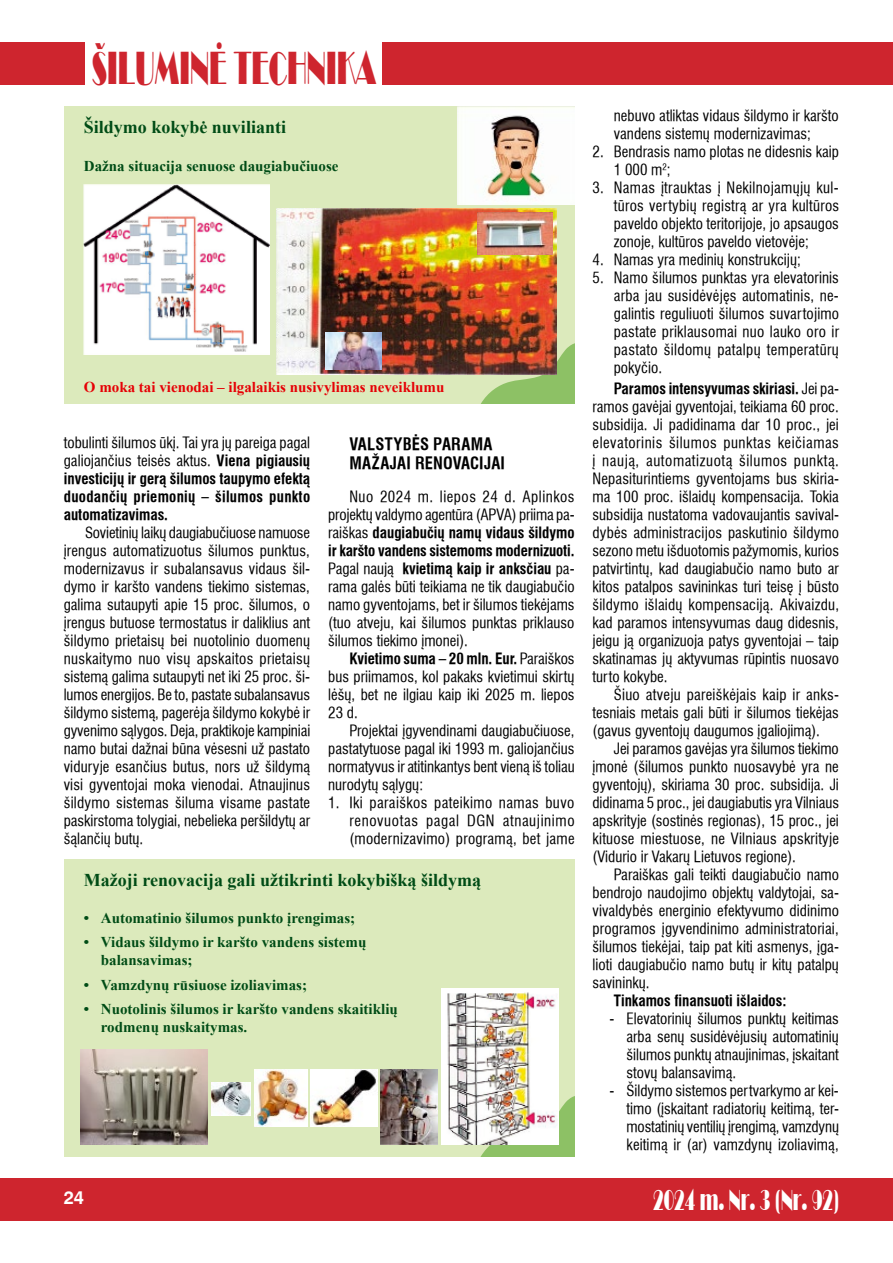
<style>
.page{position:relative;width:893px;height:1263px;background:#fff}
.page>*{position:absolute;margin:0;border:0;box-sizing:border-box;transform-origin:0 0}
.t1{font:48px "Broadway Normal";color:#ce252e;scale:.54 1}
.t2{font:30px "Broadway Normal";color:#fff;scale:.54 1}
.t3{font:700 18px "Times New Roman";color:#004c16}
.t4{font:700 18px "Helvetica LT";color:#fff}
.t5{font:700 condensed 16.5px/19.8px "Helvetica LT";letter-spacing:.015em;color:#000}
.t6{font:condensed 15px/18px "Helvetica LT";color:#000;text-align:justify}
.t7{font:700 15px/18px "Times New Roman";color:#004c16}
.t8{font:700 condensed 15px/18px "Helvetica LT";color:#000;text-align:justify}
.t9{font:700 15px "Times New Roman";color:#e60005}
.s1{font-weight:400}
.s2{font-weight:700}
</style>
<div class="page">
<div style="left:383px;top:43px;width:510px;height:42px;background:#ce252e"></div>
<div style="left:0;top:1178px;width:893px;height:42px;background:#ce252e"></div>
<div style="left:0;top:43px;width:85px;height:42px;background:#ce252e"></div>
<div style="left:64px;top:106px;width:511px;height:298px;background:#dceabc"></div>
<svg style="left:472px;top:340px;width:103px;height:64px"></svg>
<img style="left:84px;top:185px;width:185px;height:170px">
<img style="left:457px;top:106px;width:118px;height:98px">
<img style="left:277px;top:209px;width:279px;height:165px">
<img style="left:325px;top:332px;width:56px;height:38px">
<img style="left:478px;top:213px;width:75px;height:41px">
<div style="left:64px;top:859px;width:511px;height:298px;background:#dceabc"></div>
<svg style="left:472px;top:1093px;width:103px;height:64px;background:#9dc878"></svg>
<img style="left:442px;top:988px;width:116px;height:156px">
<img style="left:81px;top:1050px;width:126px;height:94px">
<img style="left:311px;top:1069px;width:66px;height:58px">
<img style="left:254px;top:1069px;width:53px;height:57px">
<img style="left:381px;top:1069px;width:56px;height:75px">
<img style="left:211px;top:1082px;width:40px;height:34px">
<h1 class="t1" style="left:92px;top:40px;width:528px">ÐILUMINË TECHNIKA</h1>
<p class="t3" style="left:84px;top:114px;width:204px">Šildymo kokybė nuvilianti</p>
<p class="t7" style="left:84px;top:157px;width:256px">Dažna situacija senuose daugiabučiuose</p>
<p class="t9" style="left:84px;top:376px;width:362px">O moka tai vienodai – ilgalaikis nusivylimas neveiklumu</p>
<p class="t8" style="left:64px;top:434px;width:248px"><span class="s1">tobulinti šilumos ūkį. Tai yra jų pareiga pagal galiojančius teisės aktus.</span> Viena pigiausių investicijų ir gerą šilumos taupymo efektą duodančių priemonių – šilumos punkto automatizavimas.</p>
<p class="t6" style="left:64px;top:524px;width:248px;text-indent:21px">Sovietinių laikų daugiabučiuose namuose įrengus automatizuotus šilumos punktus, modernizavus ir subalansavus vidaus šil&shy;dymo ir karšto vandens tiekimo sistemas, galima sutaupyti apie 15 proc. šilumos, o įrengus butuose termostatus ir daliklius ant šildymo prietaisų bei nuotolinio duomenų nuskaitymo nuo visų apskaitos prietaisų sistemą galima sutaupyti net iki 25 proc. ši&shy;lumos energijos. Be to, pastate subalansavus šildymo sistemą, pagerėja šildymo kokybė ir gyvenimo sąlygos. Deja, praktikoje kampiniai namo butai dažnai būna vėsesni už pastato viduryje esančius butus, nors už šildymą visi gyventojai moka vienodai. Atnaujinus šildymo sistemas šiluma visame pastate paskirstoma tolygiai, nebelieka peršildytų ar šąlančių butų.</p>
<p class="t5" style="left:349px;top:434px;width:157px">VALSTYBĖS PARAMA<br>MAŽAJAI RENOVACIJAI</p>
<p class="t6" style="left:328px;top:488px;width:248px;text-indent:21px">Nuo 2024 m. liepos 24 d. Aplinkos projektų valdymo agentūra (APVA) priima pa&shy;raiškas <span class="s2">daugiabučių namų vidaus šildymo ir karšto vandens sistemoms modernizuoti.<br></span>Pagal naują <span class="s2">kvietimą kaip ir anksčiau</span> pa&shy;rama galės būti teikiama ne tik daugiabučio namo gyventojams, bet ir šilumos tiekėjams (tuo atveju, kai šilumos punktas priklauso šilumos tiekimo įmonei).</p>
<p class="t6" style="left:328px;top:650px;width:248px;text-indent:21px"><span class="s2">Kvietimo suma – 20 mln. Eur.</span> Paraiškos bus priimamos, kol pakaks kvietimui skirtų lėšų, bet ne ilgiau kaip iki 2025 m. liepos 23 d.</p>
<p class="t6" style="left:328px;top:722px;width:248px;text-indent:21px">Projektai įgyvendinami daugiabučiuose, pastatytuose pagal iki 1993 m. galiojančius normatyvus ir atitinkantys bent vieną iš toliau nurodytų sąlygų:</p>
<p class="t6" style="left:349px;top:794px;width:227px;text-indent:-21px">1. Iki paraiškos pateikimo namas buvo renovuotas pagal DGN atnaujinimo (modernizavimo) programą, bet jame</p>
<p class="t3" style="left:84px;top:867px;width:399px">Mažoji renovacija gali užtikrinti kokybišką šildymą</p>
<p class="t7" style="left:84px;top:909px;width:273px">• Automatinio šilumos punkto įrengimas;</p>
<p class="t7" style="left:101px;top:933px;width:267px;text-indent:-17px">• Vidaus šildymo ir karšto vandens sistemų balansavimas;</p>
<p class="t7" style="left:84px;top:975px;width:225px">• Vamzdynų rūsiuose izoliavimas;</p>
<p class="t7" style="left:101px;top:999px;width:298px;text-indent:-17px">• Nuotolinis šilumos ir karšto vandens skaitiklių rodmenų nuskaitymas.</p>
<p class="t4" style="left:64px;top:1187px;width:22px">24</p>
<p class="t6" style="left:614px;top:106px;width:226px">nebuvo atliktas vidaus šildymo ir karšto vandens sistemų modernizavimas;</p>
<p class="t6" style="left:614px;top:142px;width:227px;text-indent:-21px">2. Bendrasis namo plotas ne didesnis kaip<br>1 000 m<sup>2</sup>;</p>
<p class="t6" style="left:614px;top:178px;width:227px;text-indent:-21px">3. Namas įtrauktas į Nekilnojamųjų kul&shy;tūros vertybių registrą ar yra kultūros paveldo objekto teritorijoje, jo apsaugos zonoje, kultūros paveldo vietovėje;</p>
<p class="t6" style="left:593px;top:250px;width:210px">4. Namas yra medinių konstrukcijų;</p>
<p class="t6" style="left:614px;top:268px;width:227px;text-indent:-21px">5. Namo šilumos punktas yra elevatorinis arba jau susidėvėjęs automatinis, ne&shy;galintis reguliuoti šilumos suvartojimo pastate priklausomai nuo lauko oro ir pastato šildomų patalpų temperatūrų pokyčio.</p>
<p class="t6" style="left:593px;top:380px;width:248px;text-indent:21px"><span class="s2">Paramos intensyvumas skiriasi.</span> Jei pa&shy;ramos gavėjai gyventojai, teikiama 60 proc. subsidija. Ji padidinama dar 10 proc., jei elevatorinis šilumos punktas keičiamas į naują, automatizuotą šilumos punktą.<br>Nepasiturintiems gyventojams bus skiria&shy;ma 100 proc. išlaidų kompensacija. Tokia subsidija nustatoma vadovaujantis savival&shy;dybės administracijos paskutinio šildymo sezono metu išduotomis pažymomis, kurios patvirtintų, kad daugiabučio namo buto ar kitos patalpos savininkas turi teisę į būsto šildymo išlaidų kompensaciją. Akivaizdu, kad paramos intensyvumas daug didesnis, jeigu ją organizuoja patys gyventojai – taip skatinamas jų aktyvumas rūpintis nuosavo turto kokybe.</p>
<p class="t6" style="left:593px;top:686px;width:248px;text-indent:21px">Šiuo atveju pareiškėjais kaip ir anks&shy;tesniais metais gali būti ir šilumos tiekėjas (gavus gyventojų daugumos įgaliojimą).</p>
<p class="t6" style="left:593px;top:740px;width:248px;text-indent:21px">Jei paramos gavėjas yra šilumos tiekimo įmonė (šilumos punkto nuosavybė yra ne gyventojų), skiriama 30 proc. subsidija. Ji didinama 5 proc., jei daugiabutis yra Vilniaus apskrityje (sostinės regionas), 15 proc., jei kituose miestuose, ne Vilniaus apskrityje (Vidurio ir Vakarų Lietuvos regione).</p>
<p class="t6" style="left:593px;top:866px;width:248px;text-indent:21px">Paraiškas gali teikti daugiabučio namo bendrojo naudojimo objektų valdytojai, sa&shy;vivaldybės energinio efektyvumo didinimo programos įgyvendinimo administratoriai, šilumos tiekėjai, taip pat kiti asmenys, įga&shy;lioti daugiabučio namo butų ir kitų patalpų savininkų.</p>
<p class="t8" style="left:614px;top:992px;width:174px">Tinkamos finansuoti išlaidos:</p>
<p class="t6" style="left:627px;top:1010px;width:214px;text-indent:-17px">- Elevatorinių šilumos punktų keitimas arba senų susidėvėjusių automatinių šilumos punktų atnaujinimas, įskaitant stovų balansavimą.</p>
<p class="t6" style="left:627px;top:1082px;width:214px;text-indent:-17px">- Šildymo sistemos pertvarkymo ar kei&shy;timo (įskaitant radiatorių keitimą, ter&shy;mostatinių ventilių įrengimą, vamzdynų keitimą ir (ar) vamzdynų izoliavimą,</p>
<h2 class="t2" style="left:653px;top:1182px;width:345px">2024 m. Nr. 3 (Nr. 92)</h2>
</div>
